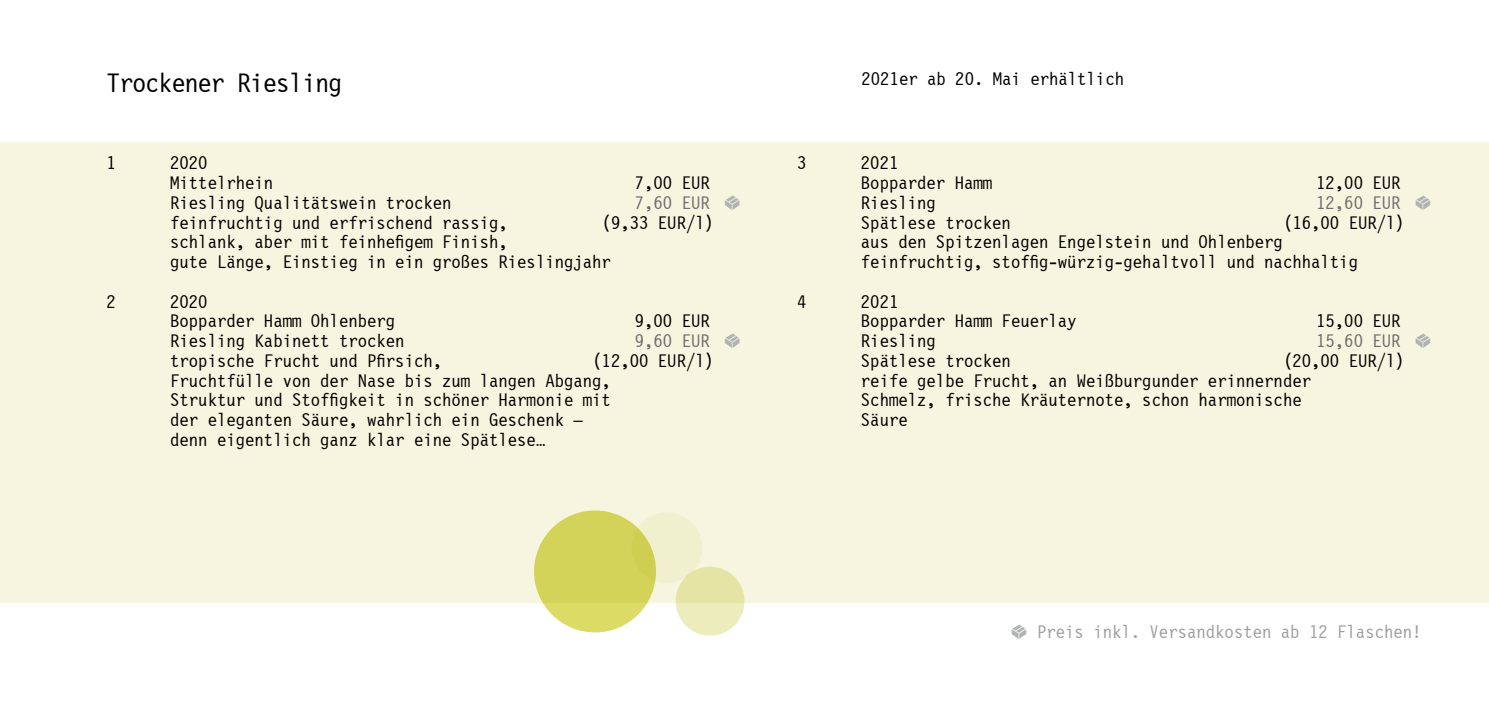
<style>
.page{position:relative;width:1489px;height:709px;background:#fff}
.page>*{position:absolute;margin:0;border:0;box-sizing:border-box;transform-origin:0 0}
.t1{font:27.5px "Letter Gothic 12 Pitch BT";letter-spacing:-.025em;color:#000}
.t2{font:18.75px/19.8px "Letter Gothic 12 Pitch BT";color:#000}
.t3{font:18.75px "Letter Gothic 12 Pitch BT";color:#9e9f9f}
.t4{font:18.75px "Letter Gothic 12 Pitch BT";color:#6e6e6e}
.s1{font-family:"Letter Gothic SWC GOV3 Regular";color:#b1b2b3}
</style>
<div class="page">
<div style="left:0;top:142px;width:1488px;height:460px;background:#f6f6e0"></div>
<div style="left:534px;top:510px;width:122px;height:122px;background:linear-gradient(to right,#d4d45b,#d5d55d);border-radius:50%"></div>
<div style="left:675px;top:566px;width:69px;height:69px;background:linear-gradient(to bottom,#e3e29f,#efeec1);border-radius:50%"></div>
<svg style="left:627px;top:512px;width:79px;height:75px"></svg>
<h1 class="t1" style="left:106px;top:67px;width:237px">Trockener Riesling</h1>
<p class="t2" style="left:861px;top:70px;width:264px">2021er ab 20. Mai erhältlich</p>
<p class="t2" style="left:106px;top:154px;width:11px">1</p>
<p class="t2" style="left:170px;top:154px;width:105px">2020<br>Mittelrhein</p>
<p class="t2" style="left:634px;top:173px;width:77px">7,00 EUR</p>
<p class="t2" style="left:797px;top:154px;width:11px">3</p>
<p class="t2" style="left:860px;top:154px;width:133px">2021<br>Bopparder Hamm</p>
<p class="t2" style="left:1315px;top:173px;width:86px">12,00 EUR</p>
<p class="t2" style="left:170px;top:193px;width:283px">Riesling Qualitätswein trocken</p>
<p class="t4" style="left:634px;top:192px;width:108px">7,60 EUR <span class="s1">　</span></p>
<p class="t2" style="left:170px;top:213px;width:339px">feinfruchtig und erfrischend rassig,</p>
<p class="t2" style="left:601px;top:213px;width:114px">(9,33 EUR/l)</p>
<p class="t2" style="left:170px;top:233px;width:442px">schlank, aber mit feinhefigem Finish,<br>gute Länge, Einstieg in ein großes Rieslingjahr</p>
<p class="t2" style="left:860px;top:193px;width:76px">Riesling</p>
<p class="t4" style="left:1315px;top:192px;width:117px">12,60 EUR <span class="s1">　</span></p>
<p class="t2" style="left:860px;top:213px;width:151px">Spätlese trocken</p>
<p class="t2" style="left:1282px;top:213px;width:123px">(16,00 EUR/l)</p>
<p class="t2" style="left:860px;top:233px;width:498px">aus den Spitzenlagen Engelstein und Ohlenberg feinfruchtig, stoffig-würzig-gehaltvoll und nachhaltig</p>
<p class="t2" style="left:106px;top:292px;width:11px">2</p>
<p class="t2" style="left:170px;top:292px;width:226px">2020<br>Bopparder Hamm Ohlenberg</p>
<p class="t2" style="left:634px;top:312px;width:77px">9,00 EUR</p>
<p class="t2" style="left:797px;top:292px;width:11px">4</p>
<p class="t2" style="left:860px;top:292px;width:217px">2021<br>Bopparder Hamm Feuerlay</p>
<p class="t2" style="left:1315px;top:312px;width:86px">15,00 EUR</p>
<p class="t2" style="left:170px;top:331px;width:236px">Riesling Kabinett trocken</p>
<p class="t4" style="left:634px;top:330px;width:108px">9,60 EUR <span class="s1">　</span></p>
<p class="t2" style="left:170px;top:351px;width:273px">tropische Frucht und Pfirsich,</p>
<p class="t2" style="left:170px;top:351px;width:545px;text-indent:422px">(12,00 EUR/l)<br>Fruchtfülle von der Nase bis zum langen Abgang,<br>Struktur und Stoffigkeit in schöner Harmonie mit<br>der eleganten Säure, wahrlich ein Geschenk –<br>denn eigentlich ganz klar eine Spätlese…</p>
<p class="t2" style="left:860px;top:331px;width:76px">Riesling</p>
<p class="t4" style="left:1315px;top:330px;width:117px">15,60 EUR <span class="s1">　</span></p>
<p class="t2" style="left:860px;top:351px;width:151px">Spätlese trocken</p>
<p class="t2" style="left:860px;top:351px;width:545px;text-indent:422px">(20,00 EUR/l) reife gelbe Frucht, an Weißburgunder erinnernder<br>Schmelz, frische Kräuternote, schon harmonische<br>Säure</p>
<p class="t3" style="left:1010px;top:621px;width:412px"><span class="s1">　</span> Preis inkl. Versandkosten ab 12 Flaschen!</p>
</div>
